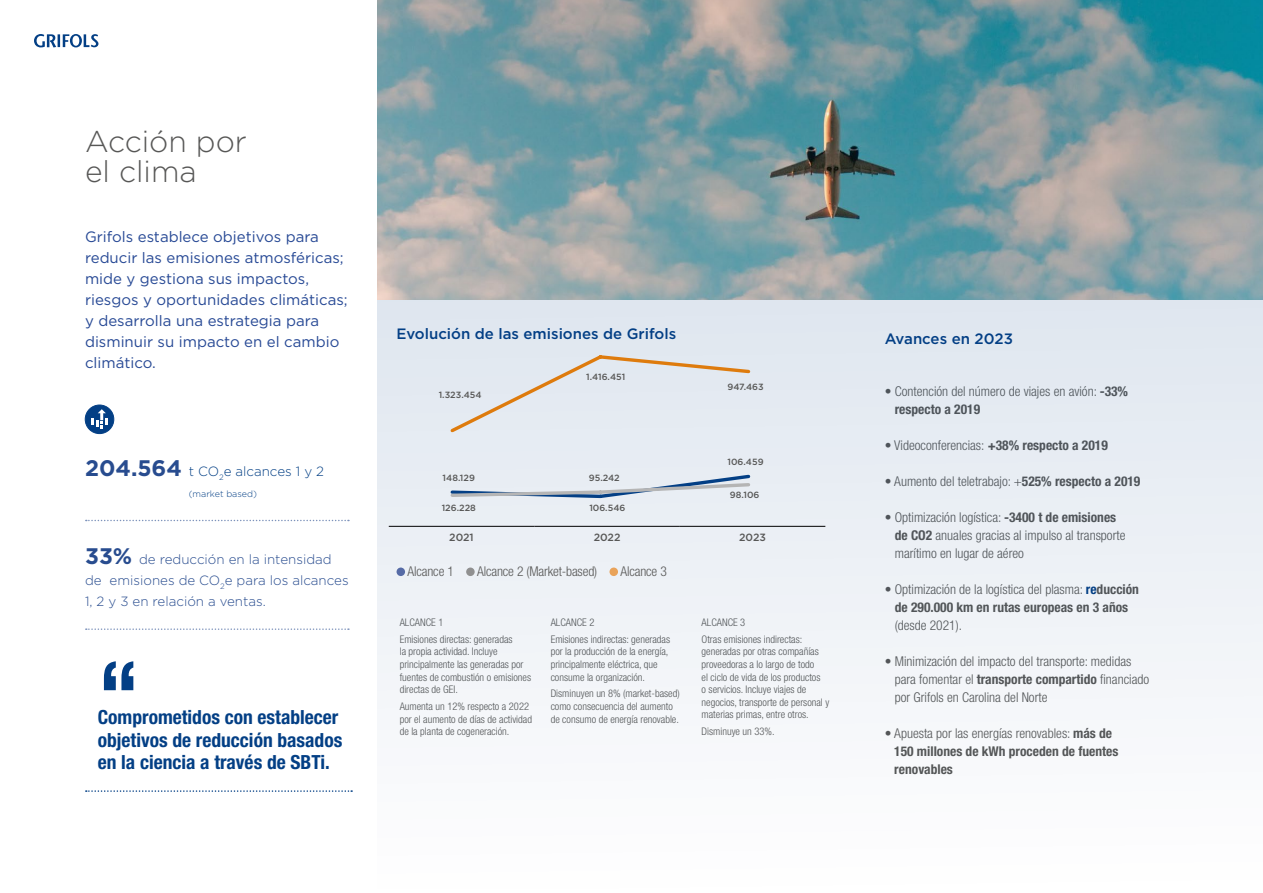
<style>
.page{position:relative;width:1263px;height:893px;background:#fff}
.page>*{position:absolute;margin:0;border:0;box-sizing:border-box;transform-origin:0 0}
.t1{font:700 condensed 90px "Helvetica Neue LT Pro";color:#033f85}
.t2{font:300 30px/30px "Gotham";color:#575756}
.t3{font:700 condensed 19.5px/22.5px "Helvetica Neue LT Pro";color:#033f85}
.t4{font:15px/21.1px "Gotham";color:#274995}
.t5{font:500 15px "Gotham";color:#033f85}
.t6{font:300 condensed 13.5px/18px "Helvetica Neue LT Pro";color:#575756}
.t7{font:700 condensed 13.5px/18px "Helvetica Neue LT Pro";color:#575756;text-align:center}
.t8{font:300 13.35px/21px "Gotham";color:#284c8f}
.t9{font:300 13.35px "Gotham";color:#033f85}
.t10{font:300 condensed 10.5px/12.6px "Helvetica Neue LT Pro";color:#575756}
.t11{font:500 10.5px "Gotham";color:#575756}
.t12{font:500 9px "Gotham";color:#575756}
.t13{font:300 9px "Gotham";color:#033f85}
.s1{font-weight:700;font-size:22.5px;color:#284c8f}
.s2{font-weight:700;font-size:22.5px}
.s3{font-weight:700}
.s4{font-weight:300}
.s5{color:#033f85}
</style>
<div class="page">
<svg style="left:34px;top:34px;width:64px;height:13px"></svg>
<svg style="left:86px;top:790px;width:266px;height:2px"></svg>
<svg style="left:378px;top:300px;width:885px;height:409px;fill:#ebeff5"></svg>
<img style="left:378px;top:0;width:885px;height:300px">
<div style="left:85px;top:405px;width:29px;height:29px;background:#033f85;border-radius:50%"></div>
<div style="left:85px;top:405px;width:29px;height:29px;border:1px solid #033f85;border-radius:50%"></div>
<svg style="left:91px;top:409px;width:17px;height:20px"></svg>
<svg style="left:86px;top:520px;width:263px;height:1px"></svg>
<svg style="left:86px;top:628px;width:263px;height:2px"></svg>
<hr style="left:389px;top:526px;width:145px;height:1px;background:#000">
<hr style="left:534px;top:526px;width:146px;height:1px;background:#000">
<hr style="left:680px;top:526px;width:145px;height:1px;background:#000">
<div style="left:396px;top:567px;width:9px;height:9px;background:#566ba6;border-radius:50%"></div>
<div style="left:466px;top:567px;width:9px;height:9px;background:#909090;border-radius:50%"></div>
<div style="left:609px;top:567px;width:9px;height:9px;background:#e9a35a;border-radius:50%"></div>
<svg style="left:449px;top:473px;width:303px;height:27px;background:#cfd8e2"></svg>
<div style="left:448px;top:352px;width:304px;height:83px;background:#e3e9f1"></div>
<h2 class="t2" style="left:85px;top:125px;width:163px">Acción por el clima</h2>
<h3 class="t4" style="left:85px;top:225px;width:264px">Grifols establece objetivos para reducir las emisiones atmosféricas; mide y gestiona sus impactos, riesgos y oportunidades climáticas; y desarrolla una estrategia para disminuir su impacto en el cambio climático.</h3>
<p class="t9" style="left:85px;top:463px;width:241px"><span class="s1">204.564</span> t CO<sub>2</sub>e alcances 1 y 2</p>
<p class="t13" style="left:189px;top:488px;width:70px">(market based)</p>
<p class="t8" style="left:85px;top:548px;width:265px"><span class="s2">33%</span> de reducción en la intensidad de emisiones de CO<sub>2</sub>e para los alcances<br>1, 2 y 3 en relación a ventas.</p>
<h1 class="t1" style="left:98px;top:639px;width:43px">“</h1>
<h3 class="t3" style="left:98px;top:706px;width:242px">Comprometidos con establecer</h3>
<h3 class="t3" style="left:98px;top:728px;width:246px">objetivos de reducción basados en la ciencia a través de SBTi.</h3>
<h3 class="t5" style="left:396px;top:324px;width:281px">Evolución de las emisiones de Grifols</h3>
<p class="t12" style="left:439px;top:389px;width:44px">1.323.454</p>
<p class="t12" style="left:443px;top:471px;width:34px">148.129</p>
<p class="t12" style="left:442px;top:502px;width:36px">126.228</p>
<p class="t12" style="left:586px;top:371px;width:41px">1.416.451</p>
<p class="t12" style="left:589px;top:472px;width:32px">95.242</p>
<p class="t12" style="left:589px;top:502px;width:38px">106.546</p>
<p class="t12" style="left:727px;top:381px;width:38px">947.463</p>
<p class="t12" style="left:727px;top:456px;width:37px">106.459</p>
<p class="t12" style="left:730px;top:489px;width:31px">98.106</p>
<p class="t11" style="left:449px;top:531px;width:26px">2021</p>
<p class="t11" style="left:594px;top:531px;width:28px">2022</p>
<p class="t11" style="left:739px;top:531px;width:28px">2023</p>
<p class="t6" style="left:407px;top:562px;width:48px">Alcance 1</p>
<p class="t6" style="left:477px;top:562px;width:122px">Alcance 2 (Market-based)</p>
<p class="t6" style="left:620px;top:562px;width:48px">Alcance 3</p>
<p class="t10" style="left:400px;top:614px;width:114px;line-height:16.8px">ALCANCE 1<br>Emisiones directas: generadas</p>
<p class="t10" style="left:400px;top:645px;width:133px">la propia actividad. Incluye principalmente las generadas por fuentes de combustión o emisiones directas de GEI.</p>
<p class="t10" style="left:400px;top:700px;width:134px">Aumenta un 12% respecto a 2022 por el aumento de días de actividad de la planta de cogeneración.</p>
<p class="t10" style="left:551px;top:614px;width:121px;line-height:16.8px">ALCANCE 2<br>Emisiones indirectas: generadas</p>
<p class="t10" style="left:551px;top:645px;width:119px">por la producción de la energía, principalmente eléctrica, que consume la organización.</p>
<p class="t10" style="left:551px;top:687px;width:131px">Disminuyen un 8% (market-based) como consecuencia del aumento de consumo de energía renovable.</p>
<p class="t10" style="left:702px;top:614px;width:102px;line-height:16.8px">ALCANCE 3<br>Otras emisiones indirectas:</p>
<p class="t10" style="left:702px;top:645px;width:129px">generadas por otras compañías proveedoras a lo largo de todo<br>el ciclo de vida de los productos<br>o servicios. Incluye viajes de negocios, transporte de personal y materias primas, entre otros.</p>
<p class="t10" style="left:702px;top:725px;width:75px">Disminuye un 33%.</p>
<h3 class="t5" style="left:885px;top:328px;width:130px">Avances en 2023</h3>
<p class="t6" style="left:895px;top:382px;width:235px;text-indent:-10px">• Contención del número de viajes en avión: <span class="s3">-33% respecto a 2019</span></p>
<p class="t6" style="left:885px;top:436px;width:225px">• Videoconferencias: <span class="s3">+38% respecto a 2019</span></p>
<p class="t6" style="left:885px;top:472px;width:257px">• Aumento del teletrabajo: +<span class="s3">525% respecto a 2019</span></p>
<p class="t6" style="left:895px;top:508px;width:232px;text-indent:-10px">• Optimización logística: <span class="s3">-3400 t de emisiones de CO2</span> anuales gracias al impulso al transporte marítimo en lugar de aéreo</p>
<p class="t7" style="left:885px;top:580px;width:256px"><span class="s4">• Optimización de la logística del plasma:</span> <span class="s5">re</span>ducción de 290.000 km en rutas europeas en 3 años</p>
<p class="t6" style="left:895px;top:616px;width:69px">(desde 2021).</p>
<p class="t6" style="left:895px;top:652px;width:256px;text-indent:-10px">• Minimización del impacto del transporte: medidas para fomentar el <span class="s3">transporte compartido</span> financiado por Grifols en Carolina del Norte</p>
<p class="t7" style="left:894px;top:724px;width:226px;text-align:left;text-indent:-9px"><span class="s4">• Apuesta por las energías renovables:</span> más de<br>150 millones de kWh proceden de fuentes renovables</p>
</div>
